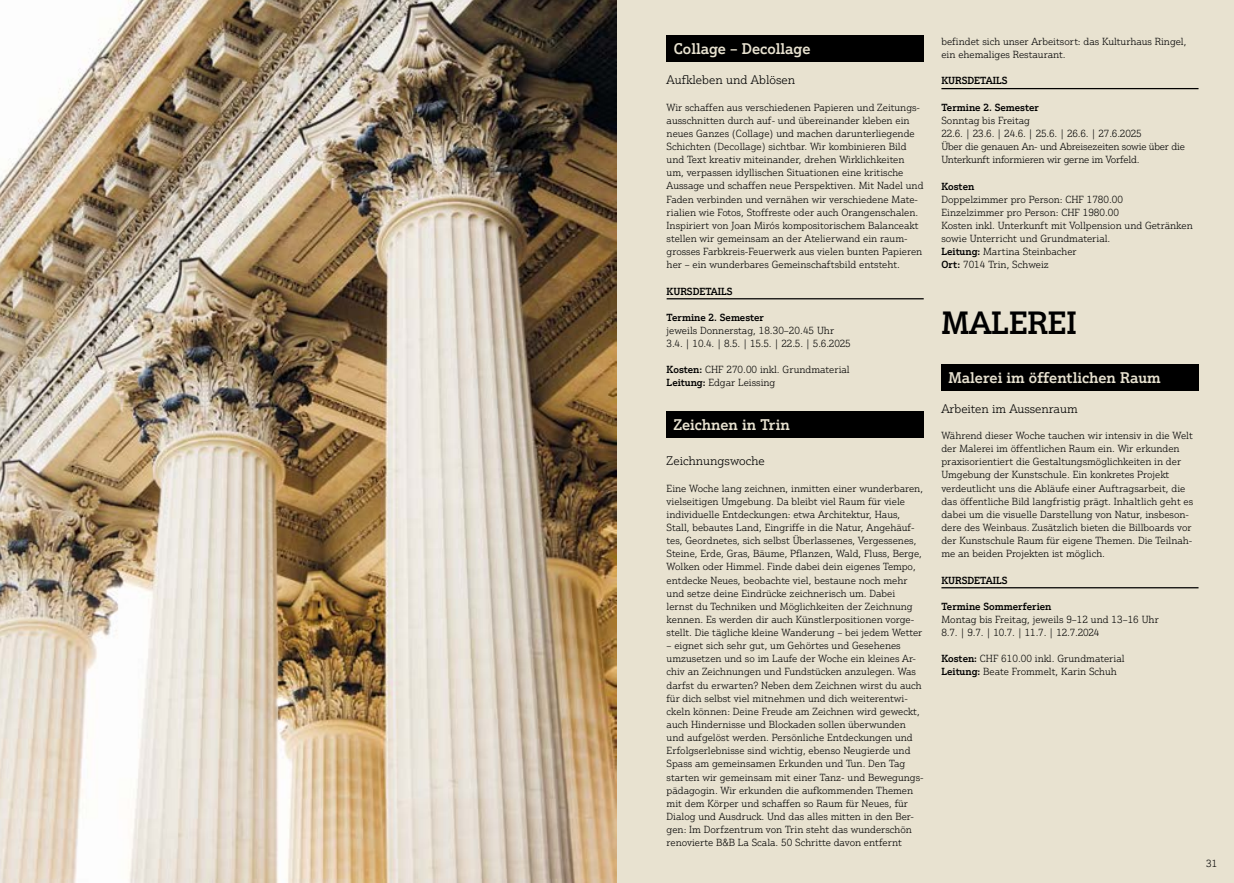
<style>
.page{position:relative;width:1234px;height:883px;background:#fff}
.page>*{position:absolute;margin:0;border:0;box-sizing:border-box;transform-origin:0 0}
.t1{font:500 31.25px "Justus Pro";color:#000}
.t2{font:500 15px "Justus Pro";color:#e8e2d0}
.t3{font:300 12.12px "Justus Pro";color:#000}
.t4{font:300 10px/13.1px "Justus Pro";color:#000}
.t5{font:300 10px/13.1px "Justus Pro";letter-spacing:-.02em;color:#000}
.t6{font:500 10px "Justus Pro";color:#000}
.s1{font-weight:500}
</style>
<div class="page">
<div style="left:617px;top:0;width:616px;height:882px;background:#e8e2d0"></div>
<img style="left:0;top:0;width:617px;height:882px">
<hr style="left:666px;top:298px;width:257px;height:1px;background:#000">
<div style="left:666px;top:35px;width:257px;height:27px;background:#000"></div>
<div style="left:666px;top:411px;width:257px;height:27px;background:#000"></div>
<hr style="left:941px;top:88px;width:257px;height:1px;background:#000">
<hr style="left:941px;top:587px;width:257px;height:1px;background:#000">
<div style="left:941px;top:364px;width:257px;height:27px;background:#000"></div>
<h2 class="t2" style="left:673px;top:39px;width:138px">Collage – Decollage</h2>
<p class="t3" style="left:666px;top:73px;width:130px">Aufkleben und Ablösen</p>
<p class="t4" style="left:666px;top:100px;width:258px">Wir schaffen aus verschiedenen Papieren und Zeitungs&shy;ausschnitten durch auf- und übereinander kleben ein neues Ganzes (Collage) und machen darunterliegende Schichten (Decollage) sichtbar. Wir kombinieren Bild und Text kreativ miteinander, drehen Wirklichkeiten um, verpassen idyllischen Situationen eine kritische Aussage und schaffen neue Perspektiven. Mit Nadel und Faden verbinden und vernähen wir verschiedene Mate&shy;rialien wie Fotos, Stoffreste oder auch Orangenschalen.<br>Inspiriert von Joan Mirós kompositorischem Balanceakt stellen wir gemeinsam an der Atelierwand ein raum&shy;grosses Farbkreis-Feuerwerk aus vielen bunten Papieren her – ein wunderbares Gemeinschaftsbild entsteht.</p>
<p class="t6" style="left:666px;top:284px;width:67px">KURSDETAILS</p>
<p class="t6" style="left:666px;top:311px;width:99px">Termine 2. Semester</p>
<p class="t4" style="left:666px;top:323px;width:185px">jeweils Donnerstag, 18.30–20.45 Uhr<br>3.4. | 10.4. | 8.5. | 15.5. | 22.5. | 5.6.2025</p>
<p class="t4" style="left:666px;top:363px;width:184px"><span class="s1">Kosten:</span> CHF 270.00 inkl. Grundmaterial<br><span class="s1">Leitung:</span> Edgar Leissing</p>
<h2 class="t2" style="left:673px;top:415px;width:117px">Zeichnen in Trin</h2>
<p class="t3" style="left:666px;top:453px;width:100px">Zeichnungswoche</p>
<p class="t4" style="left:666px;top:481px;width:258px">Eine Woche lang zeichnen, inmitten einer wunderbaren, vielseitigen Umgebung. Da bleibt viel Raum für viele individuelle Entdeckungen: etwa Architektur, Haus, Stall, bebautes Land, Eingriffe in die Natur, Angehäuf&shy;tes, Geordnetes, sich selbst Überlassenes, Vergessenes, Steine, Erde, Gras, Bäume, Pflanzen, Wald, Fluss, Berge, Wolken oder Himmel. Finde dabei dein eigenes Tempo, entdecke Neues, beobachte viel, bestaune noch mehr und setze deine Eindrücke zeichnerisch um. Dabei lernst du Techniken und Möglichkeiten der Zeichnung kennen. Es werden dir auch Künstlerpositionen vorge&shy;stellt. Die tägliche kleine Wanderung – bei jedem Wetter</p>
<p class="t4" style="left:666px;top:638px;width:258px">– eignet sich sehr gut, um Gehörtes und Gesehenes umzusetzen und so im Laufe der Woche ein kleines Ar&shy;chiv an Zeichnungen und Fundstücken anzulegen. Was darfst du erwarten? Neben dem Zeichnen wirst du auch für dich selbst viel mitnehmen und dich weiterentwi&shy;ckeln können: Deine Freude am Zeichnen wird geweckt, auch Hindernisse und Blockaden sollen überwunden und aufgelöst werden. Persönliche Entdeckungen und Erfolgserlebnisse sind wichtig, ebenso Neugierde und Spass am gemeinsamen Erkunden und Tun. Den Tag starten wir gemeinsam mit einer Tanz- und Bewegungs&shy;pädagogin. Wir erkunden die aufkommenden Themen mit dem Körper und schaffen so Raum für Neues, für Dialog und Ausdruck. Und das alles mitten in den Ber&shy;gen: Im Dorfzentrum von Trin steht das wunderschön renovierte B&amp;B La Scala. 50 Schritte davon entfernt</p>
<p class="t4" style="left:941px;top:35px;width:246px">befindet sich unser Arbeitsort: das Kulturhaus Ringel, ein ehemaliges Restaurant.</p>
<p class="t6" style="left:941px;top:74px;width:67px">KURSDETAILS</p>
<p class="t6" style="left:941px;top:101px;width:99px">Termine 2. Semester</p>
<p class="t5" style="left:941px;top:113px;width:245px">Sonntag bis Freitag<br>22.6. | 23.6. | 24.6. | 25.6. | 26.6. | 27.6.2025<br>Über die genauen An- und Abreisezeiten sowie über die Unterkunft informieren wir gerne im Vorfeld.</p>
<p class="t6" style="left:941px;top:179px;width:34px">Kosten</p>
<p class="t4" style="left:941px;top:192px;width:253px">Doppelzimmer pro Person: CHF 1780.00<br>Einzelzimmer pro Person: CHF 1980.00<br>Kosten inkl. Unterkunft mit Vollpension und Getränken sowie Unterricht und Grundmaterial.<br><span class="s1">Leitung:</span> Martina Steinbacher<br><span class="s1">Ort:</span> 7014 Trin, Schweiz</p>
<h1 class="t1" style="left:941px;top:303px;width:137px">MALEREI</h1>
<h2 class="t2" style="left:948px;top:368px;width:213px">Malerei im öffentlichen Raum</h2>
<p class="t3" style="left:941px;top:401px;width:138px">Arbeiten im Aussenraum</p>
<p class="t4" style="left:941px;top:428px;width:253px">Während dieser Woche tauchen wir intensiv in die Welt der Malerei im öffentlichen Raum ein. Wir erkunden praxisorientiert die Gestaltungsmöglichkeiten in der Umgebung der Kunstschule. Ein konkretes Projekt verdeutlicht uns die Abläufe einer Auftragsarbeit, die das öffentliche Bild langfristig prägt. Inhaltlich geht es dabei um die visuelle Darstellung von Natur, insbeson&shy;dere des Weinbaus. Zusätzlich bieten die Billboards vor der Kunstschule Raum für eigene Themen. Die Teilnah&shy;me an beiden Projekten ist möglich.</p>
<p class="t6" style="left:941px;top:573px;width:67px">KURSDETAILS</p>
<p class="t6" style="left:941px;top:599px;width:111px">Termine Sommerferien</p>
<p class="t4" style="left:941px;top:612px;width:219px">Montag bis Freitag, jeweils 9–12 und 13–16 Uhr<br>8.7. | 9.7. | 10.7. | 11.7. | 12.7.2024</p>
<p class="t4" style="left:941px;top:652px;width:184px"><span class="s1">Kosten:</span> CHF 610.00 inkl. Grundmaterial<br><span class="s1">Leitung:</span> Beate Frommelt, Karin Schuh</p>
<p class="t4" style="left:1205px;top:856px;width:13px">31</p>
</div>
